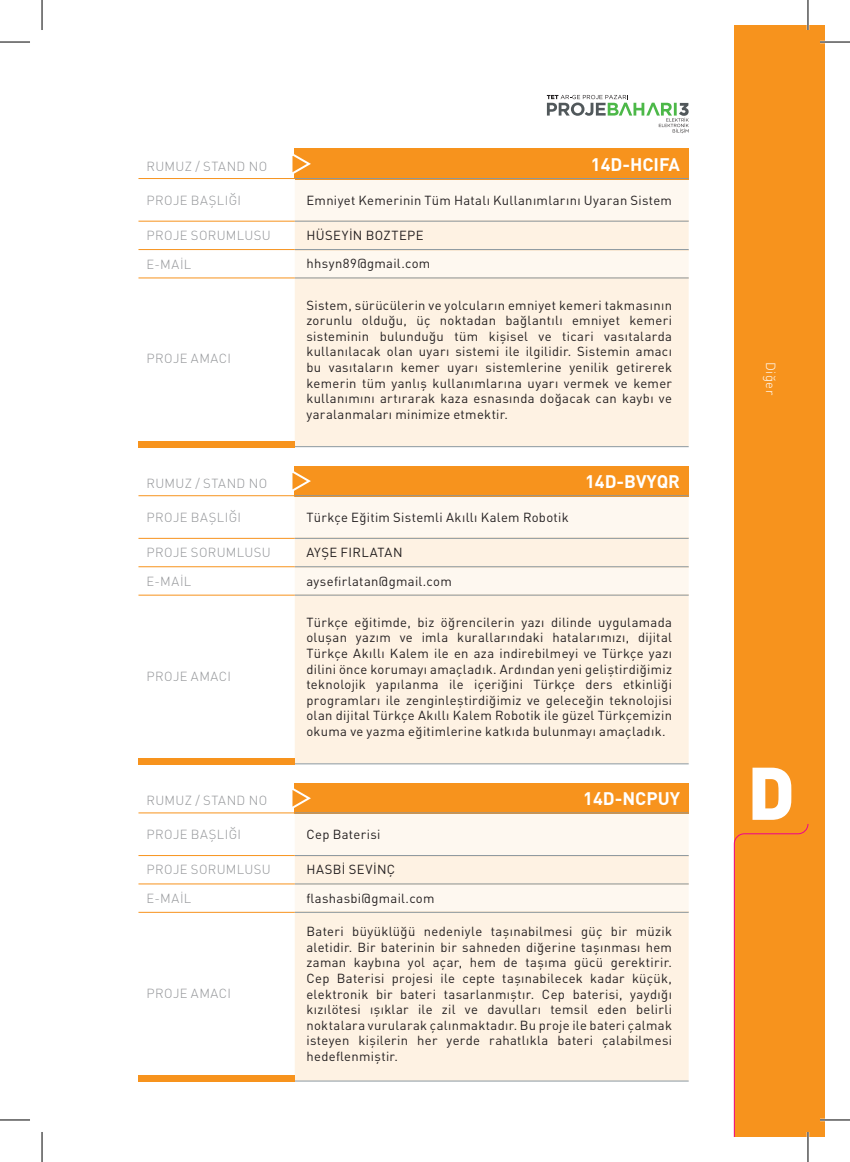
<style>
.page{position:relative;width:850px;height:1162px;background:#fff}
.page>*{position:absolute;margin:0;border:0;box-sizing:border-box;transform-origin:0 0}
.t1{font:900 73.2px "DIN Pro";color:#fff}
.t2{font:700 18px "DIN Pro";color:#fff}
.t3{font:13px/15.6px "DIN Pro";letter-spacing:.025em;color:#231f20;text-align:justify}
.t4{font:300 13px "DIN Pro";letter-spacing:.03em;color:#939598}
.t5{font:300 13px "DIN Pro";letter-spacing:.03em;color:#fff}
</style>
<div class="page">
<div style="left:734px;top:25px;width:90px;height:1111px;background:#f7931d"></div>
<svg style="left:546px;top:95px;width:142px;height:38px"></svg>
<div style="left:294px;top:149px;width:394px;height:30px;background:#f7931d"></div>
<div style="left:294px;top:466px;width:394px;height:30px;background:#f7931d"></div>
<div style="left:294px;top:783px;width:394px;height:30px;background:#f7931d"></div>
<div style="left:295px;top:278px;width:393px;height:168px;background:#fef2e3"></div>
<div style="left:295px;top:595px;width:393px;height:168px;background:#fef2e3"></div>
<div style="left:295px;top:912px;width:393px;height:168px;background:#fef2e3"></div>
<svg style="left:290px;top:154px;width:398px;height:123px"></svg>
<svg style="left:290px;top:471px;width:398px;height:123px"></svg>
<svg style="left:290px;top:788px;width:398px;height:123px"></svg>
<hr style="left:295px;top:178px;width:393px;height:1px;background:#8b989f">
<hr style="left:295px;top:495px;width:393px;height:1px;background:#8b989f">
<hr style="left:295px;top:812px;width:393px;height:1px;background:#8b989f">
<hr style="left:295px;top:446px;width:393px;height:1px;background:#8b989f">
<hr style="left:295px;top:763px;width:393px;height:1px;background:#8b989f">
<hr style="left:295px;top:1080px;width:393px;height:1px;background:#8b989f">
<hr style="left:138px;top:178px;width:157px;height:1px;background:#f7931d">
<hr style="left:138px;top:495px;width:157px;height:1px;background:#f7931d">
<hr style="left:138px;top:812px;width:157px;height:1px;background:#f7931d">
<hr style="left:295px;top:221px;width:393px;height:1px;background:#8b989f">
<hr style="left:295px;top:537px;width:393px;height:1px;background:#8b989f">
<hr style="left:295px;top:854px;width:393px;height:1px;background:#8b989f">
<hr style="left:138px;top:221px;width:157px;height:1px;background:#f7931d">
<hr style="left:138px;top:537px;width:157px;height:1px;background:#f7931d">
<hr style="left:138px;top:854px;width:157px;height:1px;background:#f7931d">
<hr style="left:295px;top:249px;width:393px;height:1px;background:#8b989f">
<hr style="left:295px;top:566px;width:393px;height:1px;background:#8b989f">
<hr style="left:295px;top:883px;width:393px;height:1px;background:#8b989f">
<hr style="left:138px;top:249px;width:157px;height:1px;background:#f7931d">
<hr style="left:138px;top:566px;width:157px;height:1px;background:#f7931d">
<hr style="left:138px;top:883px;width:157px;height:1px;background:#f7931d">
<hr style="left:295px;top:277px;width:393px;height:1px;background:#8b989f">
<hr style="left:295px;top:594px;width:393px;height:1px;background:#8b989f">
<hr style="left:295px;top:911px;width:393px;height:1px;background:#8b989f">
<hr style="left:138px;top:277px;width:157px;height:1px;background:#f7931d">
<hr style="left:138px;top:594px;width:157px;height:1px;background:#f7931d">
<hr style="left:138px;top:911px;width:157px;height:1px;background:#f7931d">
<div style="left:138px;top:441px;width:157px;height:6px;background:#f7931d"></div>
<div style="left:138px;top:758px;width:157px;height:6px;background:#f7931d"></div>
<div style="left:138px;top:1075px;width:157px;height:6px;background:#f7931d"></div>
<div style="left:314px;top:791px;width:366px;height:14px;background:#f7931d"></div>
<div style="left:314px;top:474px;width:366px;height:14px;background:#f7931d"></div>
<div style="left:314px;top:157px;width:366px;height:14px;background:#f7931d"></div>
<svg style="left:733px;top:824px;width:75px;height:312px"></svg>
<hr style="left:819px;top:41px;width:30px;height:2px;background:#fff">
<hr style="left:819px;top:1118px;width:30px;height:2px;background:#fff">
<hr style="left:806px;top:0;width:3px;height:30px;background:#fff">
<hr style="left:806px;top:1131px;width:3px;height:30px;background:#fff">
<hr style="left:0;top:42px;width:30px;height:1px;background:#000">
<hr style="left:819px;top:42px;width:30px;height:1px;background:#000">
<hr style="left:0;top:1119px;width:30px;height:1px;background:#000">
<hr style="left:819px;top:1119px;width:30px;height:1px;background:#000">
<hr style="left:42px;top:0;width:1px;height:30px;background:#000">
<hr style="left:42px;top:1131px;width:1px;height:30px;background:#000">
<hr style="left:807px;top:0;width:1px;height:30px;background:#000">
<hr style="left:807px;top:1131px;width:1px;height:30px;background:#000">
<p class="t4" style="left:146px;top:157px;width:122px">RUMUZ / STAND NO</p>
<p class="t4" style="left:146px;top:191px;width:96px">PROJE BAŞLIĞI</p>
<p class="t4" style="left:146px;top:226px;width:126px">PROJE SORUMLUSU</p>
<p class="t4" style="left:146px;top:255px;width:46px">E-MAİL</p>
<p class="t4" style="left:146px;top:350px;width:86px">PROJE AMACI</p>
<p class="t4" style="left:146px;top:474px;width:122px">RUMUZ / STAND NO</p>
<p class="t4" style="left:146px;top:508px;width:96px">PROJE BAŞLIĞI</p>
<p class="t4" style="left:146px;top:543px;width:126px">PROJE SORUMLUSU</p>
<p class="t4" style="left:146px;top:572px;width:46px">E-MAİL</p>
<p class="t4" style="left:146px;top:667px;width:86px">PROJE AMACI</p>
<p class="t4" style="left:146px;top:791px;width:122px">RUMUZ / STAND NO</p>
<p class="t4" style="left:146px;top:825px;width:96px">PROJE BAŞLIĞI</p>
<p class="t4" style="left:146px;top:860px;width:126px">PROJE SORUMLUSU</p>
<p class="t4" style="left:146px;top:889px;width:46px">E-MAİL</p>
<p class="t4" style="left:146px;top:984px;width:86px">PROJE AMACI</p>
<h2 class="t2" style="left:590px;top:152px;width:91px">14D-HCIFA</h2>
<p class="t3" style="left:306px;top:192px;width:367px">Emniyet Kemerinin Tüm Hatalı Kullanımlarını Uyaran Sistem</p>
<p class="t3" style="left:306px;top:227px;width:119px">HÜSEYİN BOZTEPE</p>
<p class="t3" style="left:306px;top:255px;width:125px">hhsyn89@gmail.com</p>
<p class="t3" style="left:306px;top:296px;width:367px">Sistem, sürücülerin ve yolcuların emniyet kemeri takmasının zorunlu olduğu, üç noktadan bağlantılı emniyet kemeri sisteminin bulunduğu tüm kişisel ve ticari vasıtalarda kullanılacak olan uyarı sistemi ile ilgilidir. Sistemin amacı bu vasıtaların kemer uyarı sistemlerine yenilik getirerek kemerin tüm yanlış kullanımlarına uyarı vermek ve kemer kullanımını artırarak kaza esnasında doğacak can kaybı ve yaralanmaları minimize etmektir.</p>
<h2 class="t2" style="left:585px;top:469px;width:96px">14D-BVYQR</h2>
<p class="t3" style="left:306px;top:509px;width:264px">Türkçe Eğitim Sistemli Akıllı Kalem Robotik</p>
<p class="t3" style="left:306px;top:544px;width:98px">AYŞE FIRLATAN</p>
<p class="t3" style="left:306px;top:572px;width:147px">aysefirlatan@gmail.com</p>
<p class="t3" style="left:306px;top:613px;width:367px">Türkçe eğitimde, biz öğrencilerin yazı dilinde uygulamada oluşan yazım ve imla kurallarındaki hatalarımızı, dijital Türkçe Akıllı Kalem ile en aza indirebilmeyi ve Türkçe yazı dilini önce korumayı amaçladık. Ardından yeni geliştirdiğimiz teknolojik yapılanma ile içeriğini Türkçe ders etkinliği programları ile zenginleştirdiğimiz ve geleceğin teknolojisi olan dijital Türkçe Akıllı Kalem Robotik ile güzel Türkçemizin okuma ve yazma eğitimlerine katkıda bulunmayı amaçladık.</p>
<h2 class="t2" style="left:583px;top:786px;width:98px">14D-NCPUY</h2>
<p class="t3" style="left:306px;top:826px;width:75px">Cep Baterisi</p>
<p class="t3" style="left:306px;top:861px;width:90px">HASBİ SEVİNÇ</p>
<p class="t3" style="left:306px;top:889px;width:130px">flashasbi@gmail.com</p>
<p class="t3" style="left:306px;top:922px;width:367px">Bateri büyüklüğü nedeniyle taşınabilmesi güç bir müzik aletidir. Bir baterinin bir sahneden diğerine taşınması hem zaman kaybına yol açar, hem de taşıma gücü gerektirir.<br>Cep Baterisi projesi ile cepte taşınabilecek kadar küçük, elektronik bir bateri tasarlanmıştır. Cep baterisi, yaydığı kızılötesi ışıklar ile zil ve davulları temsil eden belirli noktalara vurularak çalınmaktadır. Bu proje ile bateri çalmak isteyen kişilerin her yerde rahatlıkla bateri çalabilmesi hedeflenmiştir.</p>
<p class="t5" style="left:779px;top:362px;width:34px;rotate:90deg">Diğer</p>
<h1 class="t1" style="left:747px;top:743px;width:49px">D</h1>
</div>
